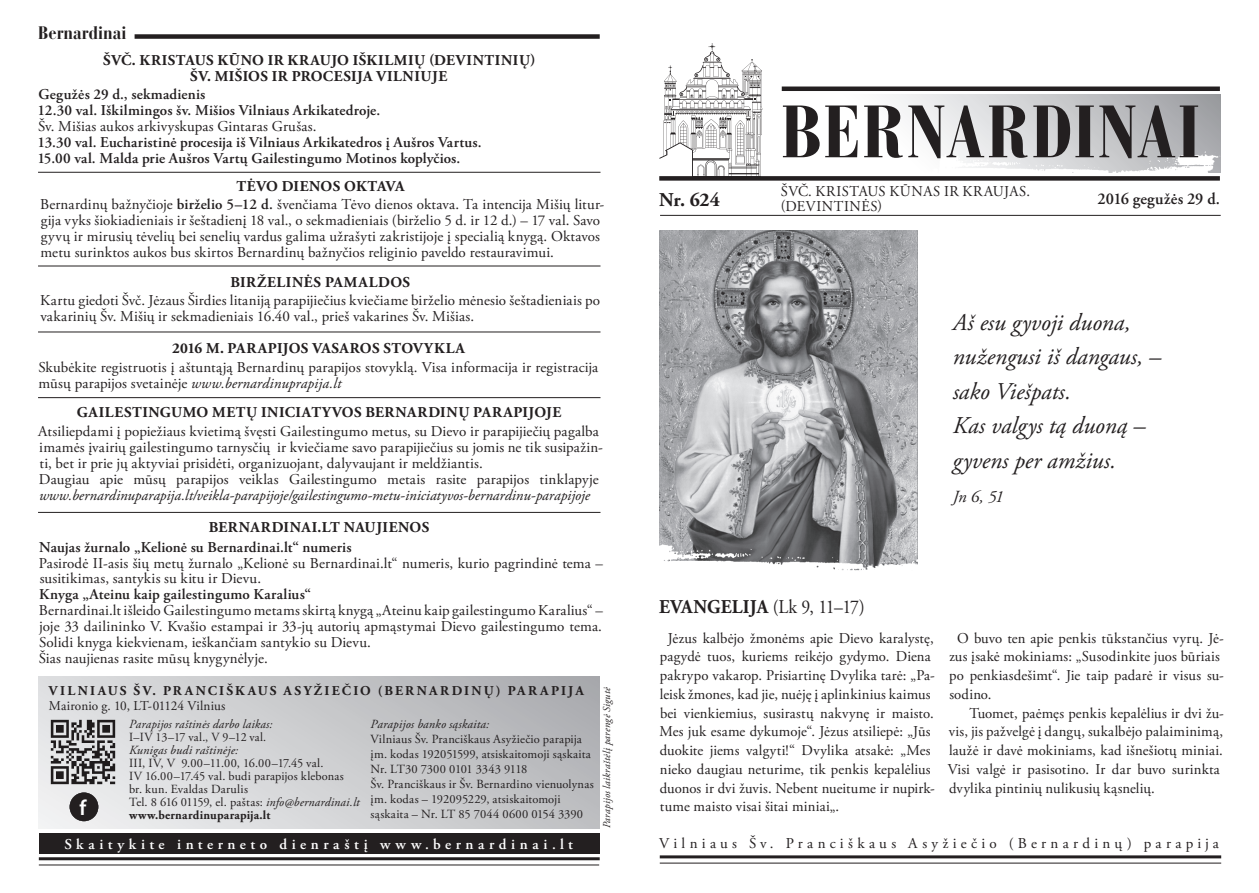
<style>
.page{position:relative;width:1259px;height:893px;background:#fff}
.page>*{position:absolute;margin:0;border:0;box-sizing:border-box;transform-origin:0 0}
.t1{font:700 condensed 73.5px "Bauer Bodoni CE";letter-spacing:.03em;color:#231f20}
.t2{font:italic 24px/34.5px "Adobe Garamond Pro";color:#231f20}
.t3{font:600 21.6px "Myriad Pro";color:#fff}
.t4{font:19.5px "Adobe Garamond Pro";color:#231f20;scale:.91 1}
.t5{font:700 19.5px "Adobe Garamond Pro";color:#231f20}
.t6{font:700 condensed 18px "Bauer Bodoni CE";color:#231f20}
.t7{font:italic 16.95px "Adobe Garamond Pro";color:#231f20}
.t8{font:600 16.5px "Adobe Garamond Pro";letter-spacing:.005em;color:#231f20}
.t9{font:15px/18.8px "Adobe Garamond Pro";letter-spacing:.01em;color:#231f20}
.t10{font:600 15px "Adobe Garamond Pro";letter-spacing:.015em;color:#231f20}
.t11{font:700 15px/16.5px "Adobe Garamond Pro";letter-spacing:.035em;color:#231f20;text-align:center}
.t12{font:italic 15px/15.9px "Adobe Garamond Pro";color:#231f20}
.t13{font:15px "Adobe Garamond Pro";letter-spacing:.285em;color:#231f20}
.t14{font:600 15px "Adobe Garamond Pro";letter-spacing:.305em;color:#fff}
.t15{font:15px "Adobe Garamond Pro";letter-spacing:.035em;color:#231f20}
.t16{font:700 15px "Adobe Garamond Pro";letter-spacing:.01em;color:#231f20}
.t17{font:700 13.5px "Adobe Garamond Pro";letter-spacing:.165em;color:#231f20}
.t18{font:13.5px "Adobe Garamond Pro";color:#231f20}
.t19{font:12.45px/15px "Adobe Garamond Pro";letter-spacing:.015em;color:#231f20}
.t20{font:italic 12.45px "Adobe Garamond Pro";letter-spacing:.01em;color:#231f20}
.t21{font:italic 10.5px "Adobe Garamond Pro";letter-spacing:.015em;color:#231f20}
.s1{font-weight:600}
.s2{font-style:italic}
.s3{font-style:normal}
.s4{font-weight:700}
</style>
<div class="page">
<div style="left:787px;top:94px;width:433px;height:79px;background:linear-gradient(to right,#fff,#a5a6aa)"></div>
<img style="left:787px;top:144px;width:434px;height:29px">
<div style="left:659px;top:176px;width:561px;height:5px;background:#231f20"></div>
<hr style="left:782px;top:87px;width:438px;height:4px;background:#231f20">
<div style="left:38px;top:677px;width:562px;height:152px;background:linear-gradient(to right,#e8e9ea,#b3b4b8)"></div>
<div style="left:39px;top:834px;width:561px;height:20px;background:#231f20"></div>
<hr style="left:39px;top:857px;width:561px;height:3px;background:#231f20">
<hr style="left:39px;top:865px;width:560px;height:1px;background:#231f20">
<div style="left:135px;top:34px;width:465px;height:5px;background:#231f20"></div>
<hr style="left:660px;top:855px;width:561px;height:3px;background:#231f20">
<hr style="left:660px;top:863px;width:561px;height:1px;background:#231f20">
<img style="left:49px;top:717px;width:68px;height:69px">
<div style="left:70px;top:792px;width:28px;height:29px;background:#231f20;border-radius:50%"></div>
<svg style="left:659px;top:43px;width:103px;height:134px"></svg>
<hr style="left:660px;top:215px;width:560px;height:1px;background:#231f20">
<img style="left:659px;top:230px;width:258px;height:307px">
<img style="left:659px;top:537px;width:259px;height:34px">
<hr style="left:38px;top:332px;width:562px;height:1px;background:#231f20">
<hr style="left:38px;top:397px;width:562px;height:1px;background:#231f20">
<hr style="left:38px;top:512px;width:562px;height:1px;background:#231f20">
<hr style="left:38px;top:266px;width:562px;height:1px;background:#231f20">
<hr style="left:38px;top:172px;width:562px;height:1px;background:#231f20">
<p class="t6" style="left:38px;top:22px;width:90px">Bernardinai</p>
<p class="t11" style="left:103px;top:52px;width:434px">ŠVČ. KRISTAUS KŪNO IR KRAUJO IŠKILMIŲ (DEVINTINIŲ)<br>ŠV. MIŠIOS IR PROCESIJA VILNIUJE</p>
<p class="t10" style="left:39px;top:86px;width:168px">Gegužės 29 d., sekmadienis</p>
<p class="t10" style="left:37px;top:102px;width:344px">12.30 val. Iškilmingos šv. Mišios Vilniaus Arkikatedroje.</p>
<p class="t9" style="left:38px;top:117px;width:280px">Šv. Mišias aukos arkivyskupas Gintaras Grušas.</p>
<p class="t10" style="left:37px;top:133px;width:446px">13.30 val. Eucharistinė procesija iš Vilniaus Arkikatedros į Aušros Vartus.</p>
<p class="t10" style="left:37px;top:149px;width:424px">15.00 val. Malda prie Aušros Vartų Gailestingumo Motinos koplyčios.</p>
<p class="t16" style="left:236px;top:177px;width:169px">TĖVO DIENOS OKTAVA</p>
<p class="t9" style="left:40px;top:197px;width:565px;line-height:15.9px">Bernardinų bažnyčioje <span class="s1">birželio 5–12 d.</span> švenčiama Tėvo dienos oktava. Ta intencija Mišių litur&shy;gija vyks šiokiadieniais ir šeštadienį 18 val., o sekmadieniais (birželio 5 d. ir 12 d.) – 17 val. Savo gyvų ir mirusių tėvelių bei senelių vardus galima užrašyti zakristijoje į specialią knygą. Oktavos metu surinktos aukos bus skirtos Bernardinų bažnyčios religinio paveldo restauravimui.</p>
<p class="t11" style="left:230px;top:274px;width:181px">BIRŽELINĖS PAMALDOS</p>
<p class="t9" style="left:40px;top:292px;width:561px;line-height:15.9px">Kartu giedoti Švč. Jėzaus Širdies litaniją parapijiečius kviečiame birželio mėnesio šeštadieniais po vakarinių Šv. Mišių ir sekmadieniais 16.40 val., prieš vakarines Šv. Mišias.</p>
<p class="t11" style="left:172px;top:340px;width:294px">2016 M. PARAPIJOS VASAROS STOVYKLA</p>
<p class="t9" style="left:38px;top:360px;width:561px;line-height:15.9px">Skubėkite registruotis į aštuntąją Bernardinų parapijos stovyklą. Visa informacija ir registracija mūsų parapijos svetainėje <span class="s2">www.bernardinuprapija.lt</span></p>
<p class="t11" style="left:77px;top:404px;width:486px">GAILESTINGUMO METŲ INICIATYVOS BERNARDINŲ PARAPIJOJE</p>
<p class="t9" style="left:38px;top:424px;width:566px;line-height:15.9px">Atsiliepdami į popiežiaus kvietimą švęsti Gailestingumo metus, su Dievo ir parapijiečių pagalba imamės įvairių gailestingumo tarnysčių ir kviečiame savo parapijiečius su jomis ne tik susipažin&shy;ti, bet ir prie jų aktyviai prisidėti, organizuojant, dalyvaujant ir meldžiantis.</p>
<p class="t12" style="left:39px;top:472px;width:561px"><span class="s3">Daugiau apie mūsų parapijos veiklas Gailestingumo metais rasite parapijos tinklapyje </span>www.bernardinuparapija.lt/veikla-parapijoje/gailestingumo-metu-iniciatyvos-bernardinu-parapijoje</p>
<p class="t11" style="left:209px;top:520px;width:222px">BERNARDINAI.LT NAUJIENOS</p>
<p class="t10" style="left:39px;top:538px;width:314px">Naujas žurnalo „Kelionė su Bernardinai.lt“ numeris</p>
<p class="t9" style="left:39px;top:555px;width:565px;line-height:15.9px">Pasirodė II-asis šių metų žurnalo „Kelionė su Bernardinai.lt“ numeris, kurio pagrindinė tema – susitikimas, santykis su kitu ir Dievu.</p>
<p class="t10" style="left:39px;top:586px;width:273px">Knyga „Ateinu kaip gailestingumo Karalius“</p>
<p class="t9" style="left:39px;top:603px;width:565px;line-height:15.9px;text-align:justify">Bernardinai.lt išleido Gailestingumo metams skirtą knygą „Ateinu kaip gailestingumo Karalius“ – joje 33 dailininko V. Kvašio estampai ir 33-jų autorių apmąstymai Dievo gailestingumo tema.<br>Solidi knyga kiekvienam, ieškančiam santykio su Dievu.</p>
<p class="t9" style="left:39px;top:649px;width:231px">Šias naujienas rasite mūsų knygynėlyje.</p>
<p class="t17" style="left:49px;top:683px;width:536px">VILNIAUS ŠV. PRANCIŠKAUS ASYŽIEČIO (BERNARDINŲ) PARAPIJA</p>
<p class="t18" style="left:49px;top:698px;width:178px">Maironio g. 10, LT-01124 Vilnius</p>
<p class="t20" style="left:370px;top:717px;width:120px">Parapijos banko sąskaita:</p>
<p class="t19" style="left:370px;top:732px;width:225px">Vilniaus Šv. Pranciškaus Asyžiečio parapija įm. kodas 192051599, atsiskaitomoji sąskaita Nr. LT30 7300 0101 3343 9118<br>Šv. Pranciškaus ir Šv. Bernardino vienuolynas įm. kodas – 192095229, atsiskaitomoji sąskaita – Nr. LT 85 7044 0600 0154 3390</p>
<p class="t20" style="left:129px;top:717px;width:145px">Parapijos raštinės darbo laikas:</p>
<p class="t19" style="left:129px;top:730px;width:139px">I–IV 13–17 val., V 9–12 val.</p>
<p class="t20" style="left:129px;top:743px;width:111px">Kunigas budi raštinėje:</p>
<p class="t19" style="left:129px;top:757px;width:232px;line-height:13px">III, IV, V 9.00–11.00, 16.00–17.45 val.<br>IV 16.00–17.45 val. budi parapijos klebonas br. kun. Evaldas Darulis<br>Tel. 8 616 01159, el. paštas: <span class="s2">info@bernardinai.lt </span><span class="s4">www.bernardinuparapija.lt</span></p>
<h3 class="t3" style="left:80px;top:794px;width:8px">f</h3>
<p class="t14" style="left:64px;top:835px;width:510px">Skaitykite interneto dienraštį www.bernardinai.lt</p>
<p class="t21" style="left:600px;top:828px;width:143px;rotate:-90deg">Parapijos laikraštėlį parengė Sigutė</p>
<h1 class="t1" style="left:780px;top:87px;width:421px">BERNARDINAI</h1>
<p class="t15" style="left:781px;top:182px;width:251px">ŠVČ. KRISTAUS KŪNAS IR KRAUJAS.</p>
<p class="t5" style="left:659px;top:188px;width:62px">Nr. 624</p>
<p class="t15" style="left:781px;top:197px;width:103px">(DEVINTINĖS)</p>
<p class="t8" style="left:1097px;top:189px;width:124px">2016 gegužės 29 d.</p>
<p class="t2" style="left:952px;top:306px;width:210px">Aš esu gyvoji duona, nužengusi iš dangaus, – sako Viešpats.</p>
<p class="t2" style="left:952px;top:409px;width:194px">Kas valgys tą duoną – gyvens per amžius.</p>
<p class="t7" style="left:952px;top:487px;width:52px">Jn 6, 51</p>
<p class="t4" style="left:659px;top:595px;width:227px"><span class="s4">EVANGELIJA</span> (Lk 9, 11–17)</p>
<p class="t9" style="left:659px;top:629px;width:277px;text-indent:8px">Jėzus kalbėjo žmonėms apie Dievo karalystę, pagydė tuos, kuriems reikėjo gydymo. Diena pakrypo vakarop. Prisiartinę Dvylika tarė: „Pa&shy;leisk žmones, kad jie, nuėję į aplinkinius kaimus bei vienkiemius, susirastų nakvynę ir maisto.<br>Mes juk esame dykumoje“. Jėzus atsiliepė: „Jūs duokite jiems valgyti!“ Dvylika atsakė: „Mes nieko daugiau neturime, tik penkis kepalėlius duonos ir dvi žuvis. Nebent nueitume ir nupirk&shy;tume maisto visai šitai miniai„.</p>
<p class="t9" style="left:949px;top:629px;width:276px;text-indent:8px">O buvo ten apie penkis tūkstančius vyrų. Jė&shy;zus įsakė mokiniams: „Susodinkite juos būriais po penkiasdešimt“. Jie taip padarė ir visus su&shy;sodino.</p>
<p class="t9" style="left:947px;top:704px;width:278px;text-indent:22px">Tuomet, paėmęs penkis kepalėlius ir dvi žu&shy;vis, jis pažvelgė į dangų, sukalbėjo palaiminimą, laužė ir davė mokiniams, kad išnešiotų miniai.<br>Visi valgė ir pasisotino. Ir dar buvo surinkta dvylika pintinių nulikusių kąsnelių.</p>
<p class="t13" style="left:659px;top:835px;width:561px">Vilniaus Šv. Pranciškaus Asyžiečio (Bernardinų) parapija</p>
</div>
